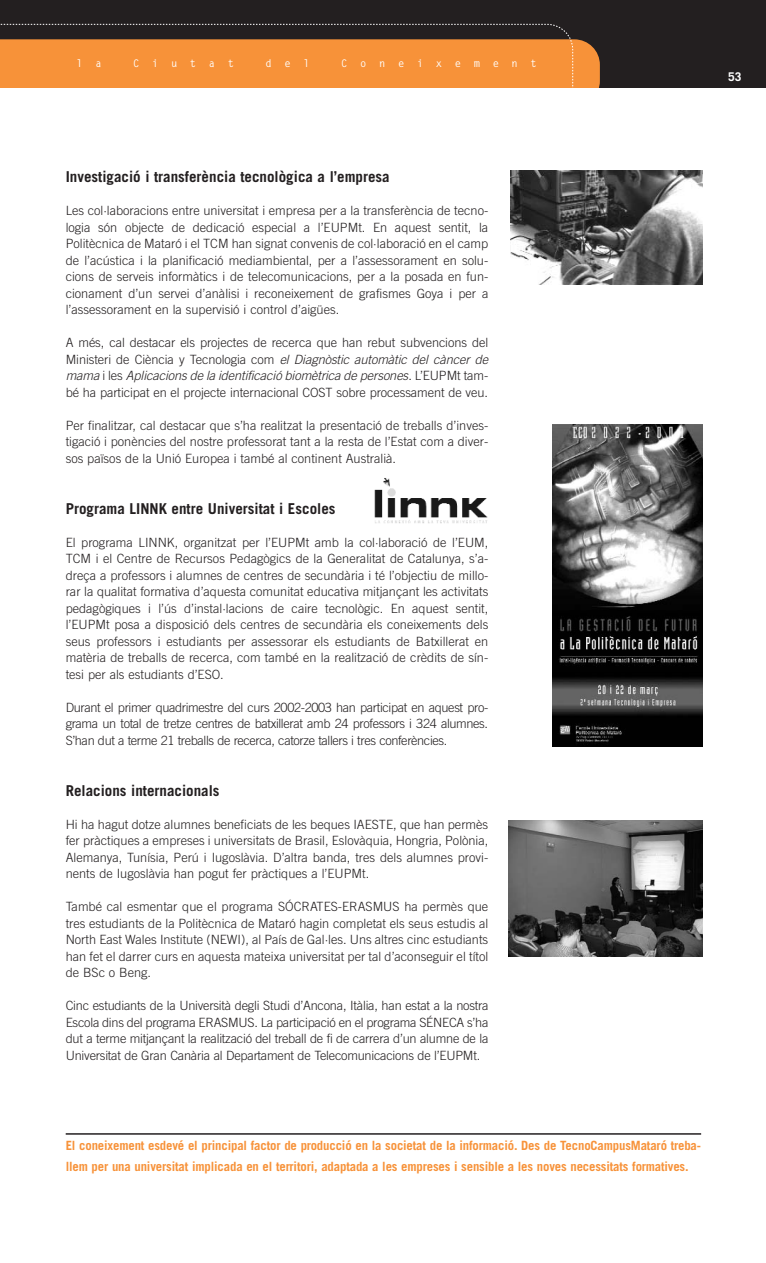
<style>
.page{position:relative;width:766px;height:1263px;background:#fff}
.page>*{position:absolute;margin:0;border:0;box-sizing:border-box;transform-origin:0 0}
.t1{font:700 15px "Trade Gothic";color:#231f20}
.t2{font:300 12.75px/16.5px "Trade Gothic";color:#231f20;text-align:justify}
.t3{font:700 12.75px/21px "Trade Gothic";letter-spacing:-.01em;color:#f79239}
.t4{font:700 12px "Trade Gothic";color:#fff}
.t5{font:700 10.5px "Letter Gothic";letter-spacing:1.2em;color:#fff}
.s1{font-style:italic}
</style>
<div class="page">
<div style="left:0;top:0;width:765px;height:87px;background:#231f20"></div>
<svg style="left:573px;top:39px;width:26px;height:48px"></svg>
<svg style="left:0;top:24px;width:573px;height:64px"></svg>
<img style="left:374px;top:478px;width:114px;height:45px">
<img style="left:510px;top:170px;width:192px;height:115px">
<img style="left:508px;top:820px;width:194px;height:137px">
<img style="left:552px;top:425px;width:150px;height:321px">
<hr style="left:66px;top:1133px;width:634px;height:2px;background:#231f20">
<p class="t5" style="left:76px;top:59px;width:27px">l a</p>
<p class="t5" style="left:133px;top:59px;width:102px">Ciutat</p>
<p class="t5" style="left:265px;top:59px;width:46px">del</p>
<p class="t5" style="left:341px;top:59px;width:197px">Coneixement</p>
<p class="t4" style="left:727px;top:73px;width:15px">53</p>
<p class="t1" style="left:66px;top:172px;width:325px">Investigació i transferència tecnològica a l’empresa</p>
<p class="t2" style="left:66px;top:204px;width:424px">Les col·laboracions entre universitat i empresa per a la transferència de tecno&shy;logia són objecte de dedicació especial a l’EUPMt. En aquest sentit, la Politècnica de Mataró i el TCM han signat convenis de col·laboració en el camp de l’acústica i la planificació mediambiental, per a l’assessorament en solu&shy;cions de serveis informàtics i de telecomunicacions, per a la posada en fun&shy;cionament d’un servei d’anàlisi i reconeixement de grafismes Goya i per a l’assessorament en la supervisió i control d’aigües.</p>
<p class="t2" style="left:66px;top:336px;width:424px">A més, cal destacar els projectes de recerca que han rebut subvencions del Ministeri de Ciència y Tecnologia com <span class="s1">el Diagnòstic automàtic del càncer de mama</span> i les <span class="s1">Aplicacions de la identificació biomètrica de persones</span>. L’EUPMt tam&shy;bé ha participat en el projecte internacional COST sobre processament de veu.</p>
<p class="t2" style="left:66px;top:418px;width:424px">Per finalitzar, cal destacar que s’ha realitzat la presentació de treballs d’inves&shy;tigació i ponències del nostre professorat tant a la resta de l’Estat com a diver&shy;sos països de la Unió Europea i també al continent Australià.</p>
<p class="t1" style="left:66px;top:503px;width:271px">Programa LINNK entre Universitat i Escoles</p>
<p class="t2" style="left:66px;top:535px;width:424px">El programa LINNK, organitzat per l’EUPMt amb la col·laboració de l’EUM, TCM i el Centre de Recursos Pedagògics de la Generalitat de Catalunya, s’a&shy;dreça a professors i alumnes de centres de secundària i té l’objectiu de millo&shy;rar la qualitat formativa d’aquesta comunitat educativa mitjançant les activitats pedagògiques i l’ús d’instal·lacions de caire tecnològic. En aquest sentit, l’EUPMt posa a disposició dels centres de secundària els coneixements dels seus professors i estudiants per assessorar els estudiants de Batxillerat en matèria de treballs de recerca, com també en la realització de crèdits de sín&shy;tesi per als estudiants d’ESO.</p>
<p class="t2" style="left:66px;top:700px;width:424px">Durant el primer quadrimestre del curs 2002-2003 han participat en aquest pro&shy;grama un total de tretze centres de batxillerat amb 24 professors i 324 alumnes.<br>S’han dut a terme 21 treballs de recerca, catorze tallers i tres conferències.</p>
<p class="t1" style="left:66px;top:785px;width:155px">Relacions internacionals</p>
<p class="t2" style="left:66px;top:817px;width:424px">Hi ha hagut dotze alumnes beneficiats de les beques IAESTE, que han permès fer pràctiques a empreses i universitats de Brasil, Eslovàquia, Hongria, Polònia, Alemanya, Tunísia, Perú i Iugoslàvia. D’altra banda, tres dels alumnes provi&shy;nents de Iugoslàvia han pogut fer pràctiques a l’EUPMt.</p>
<p class="t2" style="left:66px;top:900px;width:424px">També cal esmentar que el programa SÓCRATES-ERASMUS ha permès que tres estudiants de la Politècnica de Mataró hagin completat els seus estudis al North East Wales Institute (NEWI), al País de Gal·les. Uns altres cinc estudiants han fet el darrer curs en aquesta mateixa universitat per tal d’aconseguir el títol de BSc o Beng.</p>
<p class="t2" style="left:66px;top:999px;width:424px">Cinc estudiants de la Università degli Studi d’Ancona, Itàlia, han estat a la nostra Escola dins del programa ERASMUS. La participació en el programa SÉNECA s’ha dut a terme mitjançant la realització del treball de fi de carrera d’un alumne de la Universitat de Gran Canària al Departament de Telecomunicacions de l’EUPMt.</p>
<p class="t3" style="left:66px;top:1136px;width:636px">El coneixement esdevé el principal factor de producció en la societat de la informació. Des de TecnoCampusMataró treba&shy;llem per una universitat implicada en el territori, adaptada a les empreses i sensible a les noves necessitats formatives.</p>
</div>
